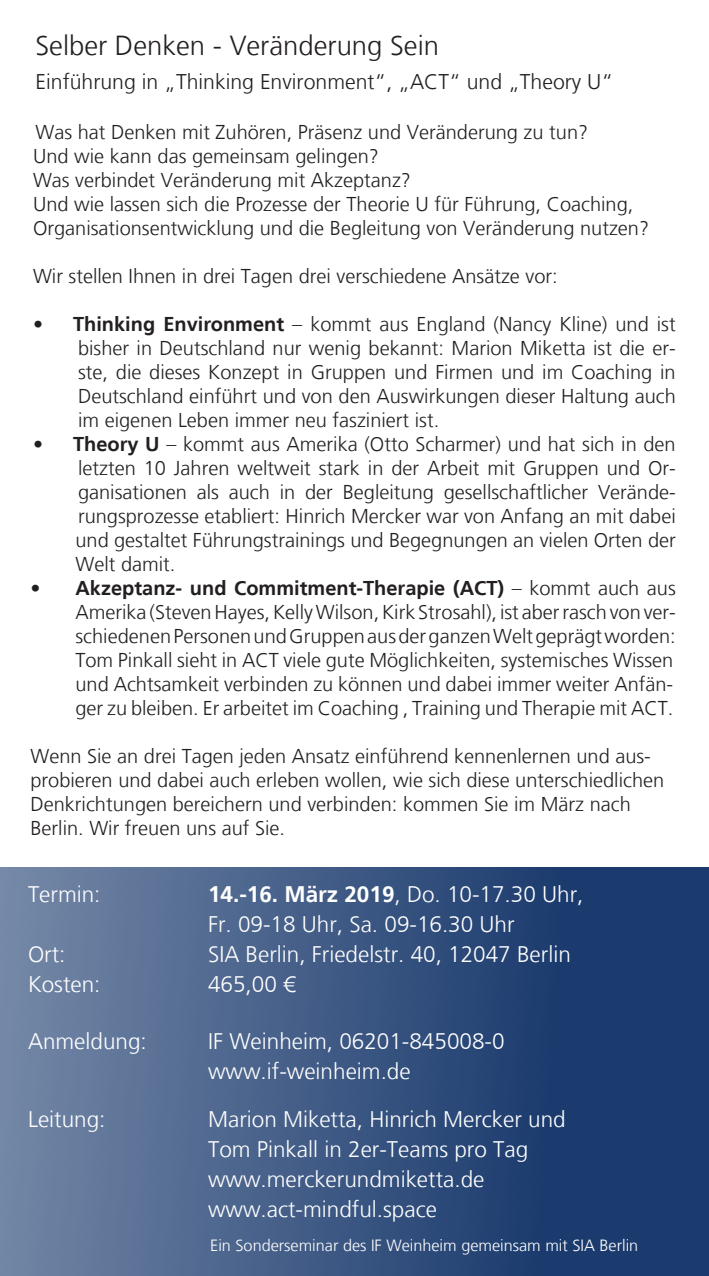
<style>
.page{position:relative;width:709px;height:1276px;background:#fff}
.page>*{position:absolute;margin:0;border:0;box-sizing:border-box;transform-origin:0 0}
.t1{font:300 27.5px "Frutiger LT";color:#231f20}
.t2{font:300 22.5px/30px "Frutiger LT";color:#fff}
.t3{font:300 21.25px "Frutiger LT";color:#231f20}
.t4{font:300 20px/24px "Frutiger LT";color:#231f20}
.t5{font:300 16.25px "Frutiger LT";color:#fff}
.s1{font-weight:700}
</style>
<div class="page">
<div style="left:0;top:867px;width:709px;height:409px;background:linear-gradient(to right,#7084a4,#0c2e64)"></div>
<p class="t1" style="left:35px;top:30px;width:405px">Selber Denken - Veränderung Sein</p>
<p class="t3" style="left:35px;top:70px;width:579px">Einführung in „Thinking Environment“, „ACT“ und „Theory U“</p>
<p class="t4" style="left:35px;top:120px;width:554px">Was hat Denken mit Zuhören, Präsenz und Veränderung zu tun?</p>
<p class="t4" style="left:33px;top:144px;width:347px">Und wie kann das gemeinsam gelingen?</p>
<p class="t4" style="left:33px;top:168px;width:379px">Was verbindet Veränderung mit Akzeptanz?</p>
<p class="t4" style="left:33px;top:192px;width:617px">Und wie lassen sich die Prozesse der Theorie U für Führung, Coaching,<br>Organisationsentwicklung und die Begleitung von Veränderung nutzen?</p>
<p class="t4" style="left:33px;top:264px;width:526px">Wir stellen Ihnen in drei Tagen drei verschiedene Ansätze vor:</p>
<p class="t4" style="left:78px;top:312px;width:599px;text-align:justify;text-indent:-45px"><span class="s1">• Thinking Environment</span> – kommt aus England (Nancy Kline) und ist bisher in Deutschland nur wenig bekannt: Marion Miketta ist die er&shy;ste, die dieses Konzept in Gruppen und Firmen und im Coaching in Deutschland einführt und von den Auswirkungen dieser Haltung auch im eigenen Leben immer neu fasziniert ist.</p>
<p class="t4" style="left:75px;top:432px;width:602px;text-align:justify;text-indent:-42px"><span class="s1">• Theory U</span> – kommt aus Amerika (Otto Scharmer) und hat sich in den letzten 10 Jahren weltweit stark in der Arbeit mit Gruppen und Or&shy;ganisationen als auch in der Begleitung gesellschaftlicher Verände&shy;rungsprozesse etabliert: Hinrich Mercker war von Anfang an mit dabei und gestaltet Führungstrainings und Begegnungen an vielen Orten der Welt damit.</p>
<p class="t4" style="left:75px;top:576px;width:602px;text-indent:-45px"><span class="s1">• Akzeptanz- und Commitment-Therapie (ACT)</span> – kommt auch aus Amerika (Steven Hayes, Kelly Wilson, Kirk Strosahl), ist aber rasch von ver&shy;schiedenen Personen und Gruppen aus der ganzen Welt geprägt worden:<br>Tom Pinkall sieht in ACT viele gute Möglichkeiten, systemisches Wissen und Achtsamkeit verbinden zu können und dabei immer weiter Anfän&shy;ger zu bleiben. Er arbeitet im Coaching , Training und Therapie mit ACT.</p>
<p class="t4" style="left:30px;top:744px;width:635px">Wenn Sie an drei Tagen jeden Ansatz einführend kennenlernen und aus&shy;probieren und dabei auch erleben wollen, wie sich diese unterschiedlichen Denkrichtungen bereichern und verbinden: kommen Sie im März nach Berlin. Wir freuen uns auf Sie.</p>
<p class="t2" style="left:28px;top:879px;width:74px">Termin:</p>
<p class="t2" style="left:208px;top:879px;width:377px"><span class="s1">14.-16. März 2019</span>, Do. 10-17.30 Uhr,</p>
<p class="t2" style="left:208px;top:909px;width:308px">Fr. 09-18 Uhr, Sa. 09-16.30 Uhr</p>
<p class="t2" style="left:28px;top:939px;width:39px">Ort:</p>
<p class="t2" style="left:208px;top:939px;width:364px">SIA Berlin, Friedelstr. 40, 12047 Berlin</p>
<p class="t2" style="left:28px;top:969px;width:74px">Kosten:</p>
<p class="t2" style="left:208px;top:969px;width:89px">465,00 €</p>
<p class="t2" style="left:28px;top:1027px;width:120px">Anmeldung:</p>
<p class="t2" style="left:208px;top:1027px;width:298px">IF Weinheim, 06201-845008-0 www.if-weinheim.de</p>
<p class="t2" style="left:28px;top:1105px;width:79px">Leitung:</p>
<p class="t2" style="left:208px;top:1105px;width:359px">Marion Miketta, Hinrich Mercker und<br>Tom Pinkall in 2er-Teams pro Tag www.merckerundmiketta.de www.act-mindful.space</p>
<p class="t5" style="left:210px;top:1236px;width:429px">Ein Sonderseminar des IF Weinheim gemeinsam mit SIA Berlin</p>
</div>
